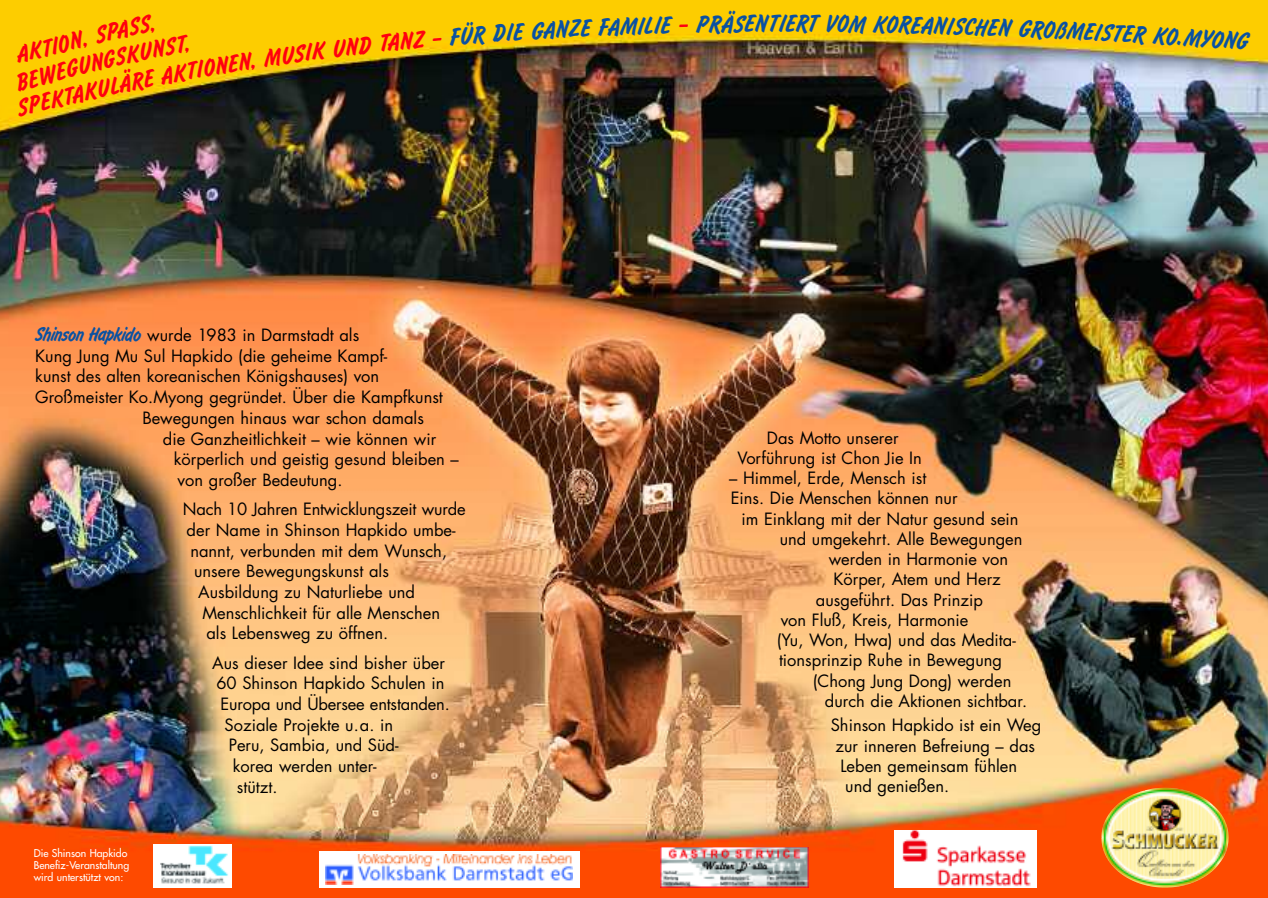
<style>
.page{position:relative;width:1268px;height:898px;background:#fff}
.page>*{position:absolute;margin:0;border:0;box-sizing:border-box;transform-origin:0 0}
.t1{font:26.25px "Flash D Ligh";letter-spacing:.045em;color:#0a51a1}
.t2{font:26.25px "Flash D Ligh";color:#ff000f}
.t3{font:16.5px/20.2px "Futura";color:#000;text-align:center}
.t4{font:10.5px/12px "Futura";color:#fff}
.s1{color:#ff000f}
.s2{color:#0a51a1}
.s3{font-family:"Flash D Ligh";font-size:21px;color:#0a51a1}
</style>
<div class="page">
<img style="left:0;top:0;width:1268px;height:898px">
<svg style="left:227px;top:52px;width:28px;height:21px"></svg>
<svg style="left:380px;top:31px;width:35px;height:21px"></svg>
<svg style="left:14px;top:14px;width:176px;height:103px;background:#e1b703"></svg>
<h1 class="t2" style="left:79px;top:23px;width:48px;rotate:-13deg">, SPA</h1>
<h1 class="t2" style="left:94px;top:74px;width:48px;rotate:-12deg">ULÄR</h1>
<h1 class="t2" style="left:47px;top:85px;width:48px;rotate:-13deg">KTAK</h1>
<h1 class="t2" style="left:183px;top:56px;width:43px;rotate:-10deg">TION</h1>
<h1 class="t2" style="left:310px;top:36px;width:60px;rotate:-7deg">K UND</h1>
<h1 class="t2" style="left:262px;top:43px;width:48px;rotate:-8deg">MUSI</h1>
<h1 class="t1" style="left:472px;top:19px;width:51px;rotate:-4deg">R DIE</h1>
<h1 class="t1" style="left:530px;top:15px;width:60px;rotate:-3deg">GANZE</h1>
<h1 class="t1" style="left:598px;top:12px;width:73px;rotate:-2deg">FAMILIE</h1>
<h1 class="t1" style="left:678px;top:9px;width:66px;rotate:-1deg"><span class="s1">–</span> PRÄS</h1>
<h1 class="t1" style="left:745px;top:8px;width:93px">ENTIERT V</h1>
<h1 class="t1" style="left:837px;top:8px;width:97px;rotate:1deg">OM KOREA</h1>
<h1 class="t1" style="left:934px;top:10px;width:110px;rotate:2deg">NISCHEN GR</h1>
<h1 class="t1" style="left:1044px;top:14px;width:124px;rotate:3deg">OßMEISTER K</h1>
<h1 class="t2" style="left:412px;top:24px;width:60px;rotate:-5deg">Z–<span class="s2">FÜ</span></h1>
<h1 class="t1" style="left:1167px;top:20px;width:83px;rotate:4deg">O.MYONG</h1>
<p class="t3" style="left:35px;top:326px;width:325px"><span class="s3">Shinson Hapkido</span> wurde 1983 in Darmstadt als</p>
<p class="t3" style="left:35px;top:347px;width:354px">Kung Jung Mu Sul Hapkido (die geheime Kampf-</p>
<p class="t3" style="left:35px;top:368px;width:346px">kunst des alten koreanischen Königshauses) von</p>
<p class="t3" style="left:35px;top:388px;width:409px">Großmeister Ko.Myong gegründet. Über die Kampfkunst</p>
<p class="t3" style="left:142px;top:409px;width:283px">Bewegungen hinaus war schon damals</p>
<p class="t3" style="left:163px;top:430px;width:275px">die Ganzheitlichkeit – wie können wir</p>
<p class="t3" style="left:174px;top:450px;width:286px">körperlich und geistig gesund bleiben –</p>
<p class="t3" style="left:178px;top:471px;width:167px">von großer Bedeutung.</p>
<p class="t3" style="left:183px;top:500px;width:284px">Nach 10 Jahren Entwicklungszeit wurde</p>
<p class="t3" style="left:187px;top:521px;width:270px">der Name in Shinson Hapkido umbe-</p>
<p class="t3" style="left:190px;top:542px;width:258px">nannt, verbunden mit dem Wunsch,</p>
<p class="t3" style="left:194px;top:562px;width:196px">unsere Bewegungskunst als</p>
<p class="t3" style="left:198px;top:583px;width:218px">Ausbildung zu Naturliebe und</p>
<p class="t3" style="left:202px;top:604px;width:239px">Menschlichkeit für alle Menschen</p>
<p class="t3" style="left:206px;top:624px;width:183px">als Lebensweg zu öffnen.</p>
<p class="t3" style="left:212px;top:654px;width:234px">Aus dieser Idee sind bisher über</p>
<p class="t3" style="left:216px;top:674px;width:230px">60 Shinson Hapkido Schulen in</p>
<p class="t3" style="left:221px;top:695px;width:231px">Europa und Übersee entstanden.</p>
<p class="t3" style="left:225px;top:716px;width:170px">Soziale Projekte u.a. in</p>
<p class="t3" style="left:229px;top:736px;width:171px">Peru, Sambia, und Süd-</p>
<p class="t3" style="left:233px;top:757px;width:145px">korea werden unter-</p>
<p class="t3" style="left:237px;top:778px;width:42px">stützt.</p>
<p class="t4" style="left:34px;top:848px;width:97px">Die Shinson Hapkido<br>Benefiz-Veranstaltung wird unterstützt von:</p>
<p class="t3" style="left:737px;top:429px;width:186px">Das Motto unserer<br>Vorführung ist Chon Jie In</p>
<p class="t3" style="left:729px;top:469px;width:199px">– Himmel, Erde, Mensch ist</p>
<p class="t3" style="left:731px;top:490px;width:228px">Eins. Die Menschen können nur</p>
<p class="t3" style="left:741px;top:510px;width:279px">im Einklang mit der Natur gesund sein</p>
<p class="t3" style="left:780px;top:530px;width:244px">und umgekehrt. Alle Bewegungen</p>
<p class="t3" style="left:829px;top:550px;width:181px">werden in Harmonie von</p>
<p class="t3" style="left:833px;top:571px;width:169px">Körper, Atem und Herz</p>
<p class="t3" style="left:816px;top:591px;width:169px">ausgeführt. Das Prinzip</p>
<p class="t3" style="left:781px;top:611px;width:189px">von Fluß, Kreis, Harmonie</p>
<p class="t3" style="left:777px;top:631px;width:241px">(Yu, Won, Hwa) und das Medita-</p>
<p class="t3" style="left:779px;top:652px;width:225px">tionsprinzip Ruhe in Bewegung</p>
<p class="t3" style="left:813px;top:672px;width:200px">(Chong Jung Dong) werden</p>
<p class="t3" style="left:825px;top:692px;width:204px">durch die Aktionen sichtbar.</p>
<p class="t3" style="left:831px;top:717px;width:212px">Shinson Hapkido ist ein Weg</p>
<p class="t3" style="left:835px;top:737px;width:201px">zur inneren Befreiung – das</p>
<p class="t3" style="left:840px;top:757px;width:178px">Leben gemeinsam fühlen</p>
<p class="t3" style="left:845px;top:777px;width:105px">und genießen.</p>
</div>
